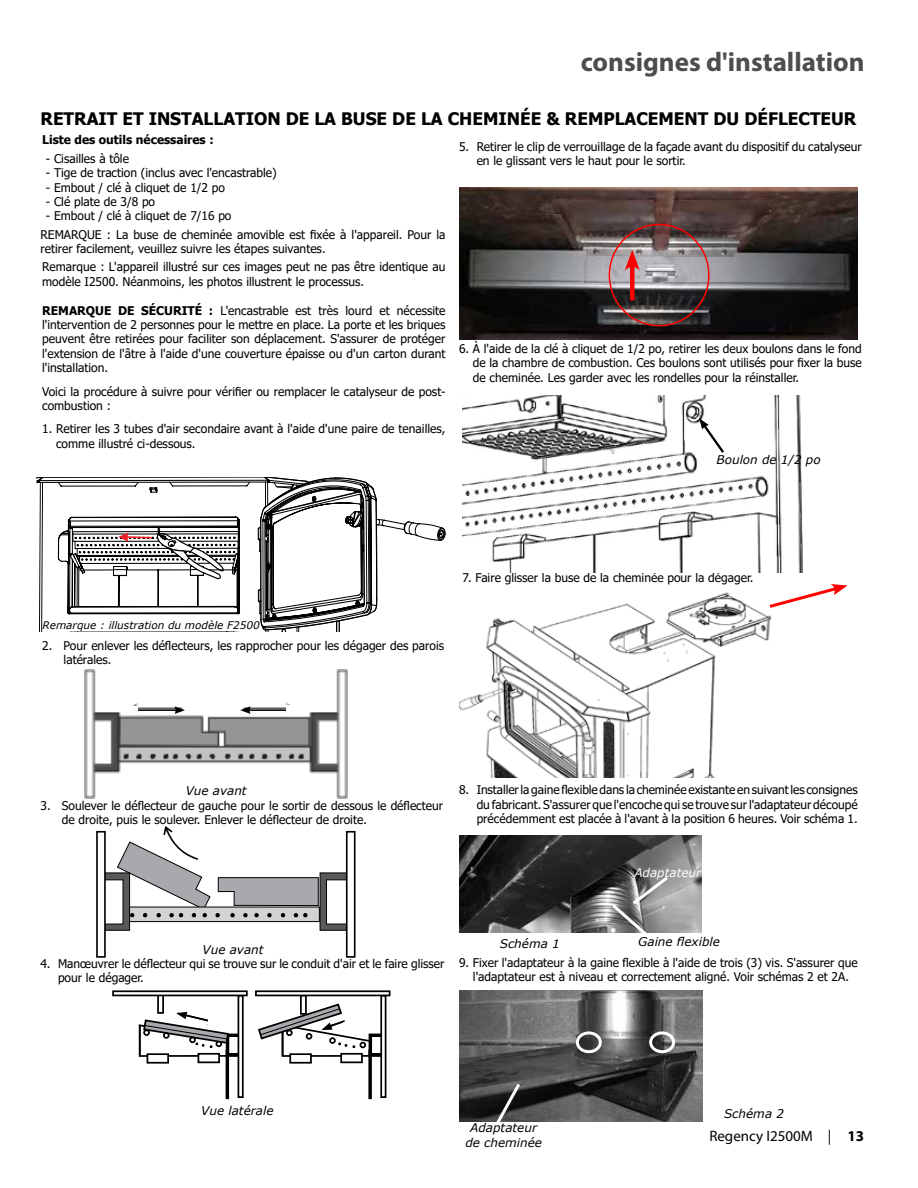
<style>
.page{position:relative;width:918px;height:1188px;background:#fff}
.page>*{position:absolute;margin:0;border:0;box-sizing:border-box;transform-origin:0 0}
.t1{font:700 27px "Myriad Pro";color:#4d4d4f}
.t2{font:700 17.25px "Tahoma";color:#000}
.t3{font:15px "Myriad Pro";color:#000}
.t4{font:12px/14.4px "Tahoma";color:#000}
.t5{font:italic 12px/14.4px "Verdana";color:#000;text-align:center}
.t6{font:700 12px "Tahoma";color:#000}
.t7{font:italic 12px "Verdana";color:#fff}
.t8{font:italic 10.5px "Verdana";color:#000}
.s1{font-weight:700}
</style>
<div class="page">
<div style="left:129px;top:907px;width:191px;height:15px;background:#d1d3d4;border:1px solid #000"></div>
<svg style="left:116px;top:826px;width:203px;height:92px"></svg>
<div style="left:98px;top:873px;width:32px;height:58px;background:#58595b;border:1px solid #000"></div>
<div style="left:98px;top:879px;width:25px;height:45px;background:#fff"></div>
<div style="left:320px;top:873px;width:32px;height:58px;background:#58595b;border:1px solid #000"></div>
<div style="left:326px;top:879px;width:26px;height:45px;background:#fff;border:1px solid #000"></div>
<div style="left:96px;top:831px;width:10px;height:127px;background:#fff;border:2px solid #000"></div>
<div style="left:346px;top:831px;width:10px;height:127px;background:#fff;border:2px solid #000"></div>
<img style="left:85px;top:670px;width:263px;height:128px">
<hr style="left:133px;top:709px;width:44px;height:2px;background:#000">
<svg style="left:175px;top:706px;width:10px;height:8px"></svg>
<hr style="left:248px;top:709px;width:44px;height:2px;background:#000">
<svg style="left:240px;top:706px;width:11px;height:8px"></svg>
<div style="left:129px;top:706px;width:9px;height:8px;background:#fff"></div>
<div style="left:286px;top:705px;width:9px;height:9px;background:#fff"></div>
<svg style="left:300px;top:996px;width:7px;height:6px"></svg>
<div style="left:255px;top:990px;width:136px;height:6px;border:2px solid #000"></div>
<div style="left:289px;top:1053px;width:23px;height:11px;background:#fff;border:2px solid #000"></div>
<div style="left:340px;top:1053px;width:23px;height:10px;background:#fff;border:2px solid #000"></div>
<svg style="left:380px;top:995px;width:6px;height:103px"></svg>
<svg style="left:368px;top:1058px;width:4px;height:41px"></svg>
<svg style="left:157px;top:996px;width:7px;height:15px"></svg>
<svg style="left:112px;top:990px;width:136px;height:6px"></svg>
<div style="left:147px;top:1053px;width:22px;height:11px;background:#fff;border:2px solid #000"></div>
<div style="left:198px;top:1053px;width:22px;height:10px;background:#fff;border:2px solid #000"></div>
<svg style="left:238px;top:995px;width:6px;height:103px"></svg>
<hr style="left:226px;top:1050px;width:3px;height:49px;background:#000">
<svg style="left:258px;top:1002px;width:125px;height:56px"></svg>
<svg style="left:138px;top:1011px;width:102px;height:47px"></svg>
<svg style="left:37px;top:477px;width:409px;height:154px"></svg>
<img style="left:459px;top:592px;width:313px;height:185px">
<svg style="left:766px;top:584px;width:82px;height:26px"></svg>
<img style="left:459px;top:836px;width:243px;height:96px">
<svg style="left:609px;top:874px;width:62px;height:59px;background:#8a8a8a"></svg>
<img style="left:459px;top:991px;width:243px;height:130px">
<div style="left:576px;top:1031px;width:26px;height:22px;border:3px solid #fff;border-radius:50%"></div>
<div style="left:649px;top:1031px;width:26px;height:22px;border:3px solid #fff;border-radius:50%"></div>
<svg style="left:494px;top:1080px;width:29px;height:42px"></svg>
<img style="left:459px;top:188px;width:398px;height:151px">
<div style="left:609px;top:224px;width:101px;height:102px;border:2px solid #f00;border-radius:50%"></div>
<div style="left:630px;top:262px;width:5px;height:39px;background:#f00"></div>
<svg style="left:625px;top:250px;width:15px;height:21px"></svg>
<img style="left:462px;top:395px;width:341px;height:178px">
<svg style="left:699px;top:419px;width:26px;height:35px"></svg>
<h1 class="t1" style="left:581px;top:44px;width:285px">consignes d'installation</h1>
<h2 class="t2" style="left:40px;top:106px;width:817px">RETRAIT ET INSTALLATION DE LA BUSE DE LA CHEMINÉE &amp; REMPLACEMENT DU DÉFLECTEUR</h2>
<p class="t6" style="left:42px;top:131px;width:173px">Liste des outils nécessaires :</p>
<p class="t4" style="left:46px;top:152px;width:85px">- Cisailles à tôle</p>
<p class="t4" style="left:46px;top:166px;width:232px">- Tige de traction (inclus avec l'encastrable)</p>
<p class="t4" style="left:46px;top:181px;width:180px">- Embout / clé à cliquet de 1/2 po</p>
<p class="t4" style="left:46px;top:195px;width:111px">- Clé plate de 3/8 po</p>
<p class="t4" style="left:46px;top:209px;width:187px">- Embout / clé à cliquet de 7/16 po</p>
<p class="t4" style="left:40px;top:228px;width:407px">REMARQUE : La buse de cheminée amovible est fixée à l'appareil. Pour la retirer facilement, veuillez suivre les étapes suivantes.</p>
<p class="t4" style="left:42px;top:260px;width:405px">Remarque : L'appareil illustré sur ces images peut ne pas être identique au modèle I2500. Néanmoins, les photos illustrent le processus.</p>
<p class="t4" style="left:42px;top:304px;width:405px;text-align:justify"><span class="s1">REMARQUE DE SÉCURITÉ :</span> L'encastrable est très lourd et nécessite l'intervention de 2 personnes pour le mettre en place. La porte et les briques peuvent être retirées pour faciliter son déplacement. S'assurer de protéger l'extension de l'âtre à l'aide d'une couverture épaisse ou d'un carton durant l'installation.</p>
<p class="t4" style="left:42px;top:385px;width:405px">Voici la procédure à suivre pour vérifier ou remplacer le catalyseur de post&shy;combustion :</p>
<p class="t4" style="left:56px;top:422px;width:391px;text-indent:-14px">1. Retirer les 3 tubes d'air secondaire avant à l'aide d'une paire de tenailles, comme illustré ci-dessous.</p>
<p class="t4" style="left:477px;top:140px;width:387px;text-indent:-18px">5. Retirer le clip de verrouillage de la façade avant du dispositif du catalyseur en le glissant vers le haut pour le sortir.</p>
<p class="t4" style="left:473px;top:342px;width:390px;text-align:justify;text-indent:-14px">6. À l'aide de la clé à cliquet de 1/2 po, retirer les deux boulons dans le fond de la chambre de combustion. Ces boulons sont utilisés pour fixer la buse de cheminée. Les garder avec les rondelles pour la réinstaller.</p>
<p class="t5" style="left:717px;top:452px;width:106px">Boulon de 1/2 po</p>
<p class="t8" style="left:43px;top:618px;width:219px">Remarque : illustration du modèle F2500</p>
<p class="t4" style="left:64px;top:639px;width:382px;text-indent:-21px">2. Pour enlever les déflecteurs, les rapprocher pour les dégager des parois latérales.</p>
<p class="t4" style="left:463px;top:571px;width:292px">7. Faire glisser la buse de la cheminée pour la dégager.</p>
<p class="t5" style="left:186px;top:784px;width:63px">Vue avant</p>
<p class="t4" style="left:62px;top:799px;width:383px;text-indent:-21px">3. Soulever le déflecteur de gauche pour le sortir de dessous le déflecteur de droite, puis le soulever. Enlever le déflecteur de droite.</p>
<p class="t4" style="left:477px;top:784px;width:383px;text-align:justify;text-indent:-18px">8. Installer la gaine flexible dans la cheminée existante en suivant les consignes du fabricant. S'assurer que l'encoche qui se trouve sur l'adaptateur découpé précédemment est placée à l'avant à la position 6 heures. Voir schéma 1.</p>
<p class="t7" style="left:634px;top:864px;width:68px">Adaptateur</p>
<p class="t5" style="left:203px;top:942px;width:63px">Vue avant</p>
<p class="t4" style="left:58px;top:957px;width:388px;text-indent:-18px">4. Manœuvrer le déflecteur qui se trouve sur le conduit d'air et le faire glisser pour le dégager.</p>
<p class="t5" style="left:500px;top:936px;width:61px">Schéma 1</p>
<p class="t5" style="left:638px;top:935px;width:83px">Gaine flexible</p>
<p class="t4" style="left:459px;top:956px;width:400px;text-align:center">9. Fixer l'adaptateur à la gaine flexible à l'aide de trois (3) vis. S'assurer que l'adaptateur est à niveau et correctement aligné. Voir schémas 2 et 2A.</p>
<p class="t5" style="left:201px;top:1103px;width:74px">Vue latérale</p>
<p class="t5" style="left:465px;top:1121px;width:78px">Adaptateur de cheminée</p>
<p class="t5" style="left:724px;top:1106px;width:61px">Schéma 2</p>
<p class="t3" style="left:709px;top:1126px;width:156px">Regency I2500M | <span class="s1">13</span></p>
</div>
